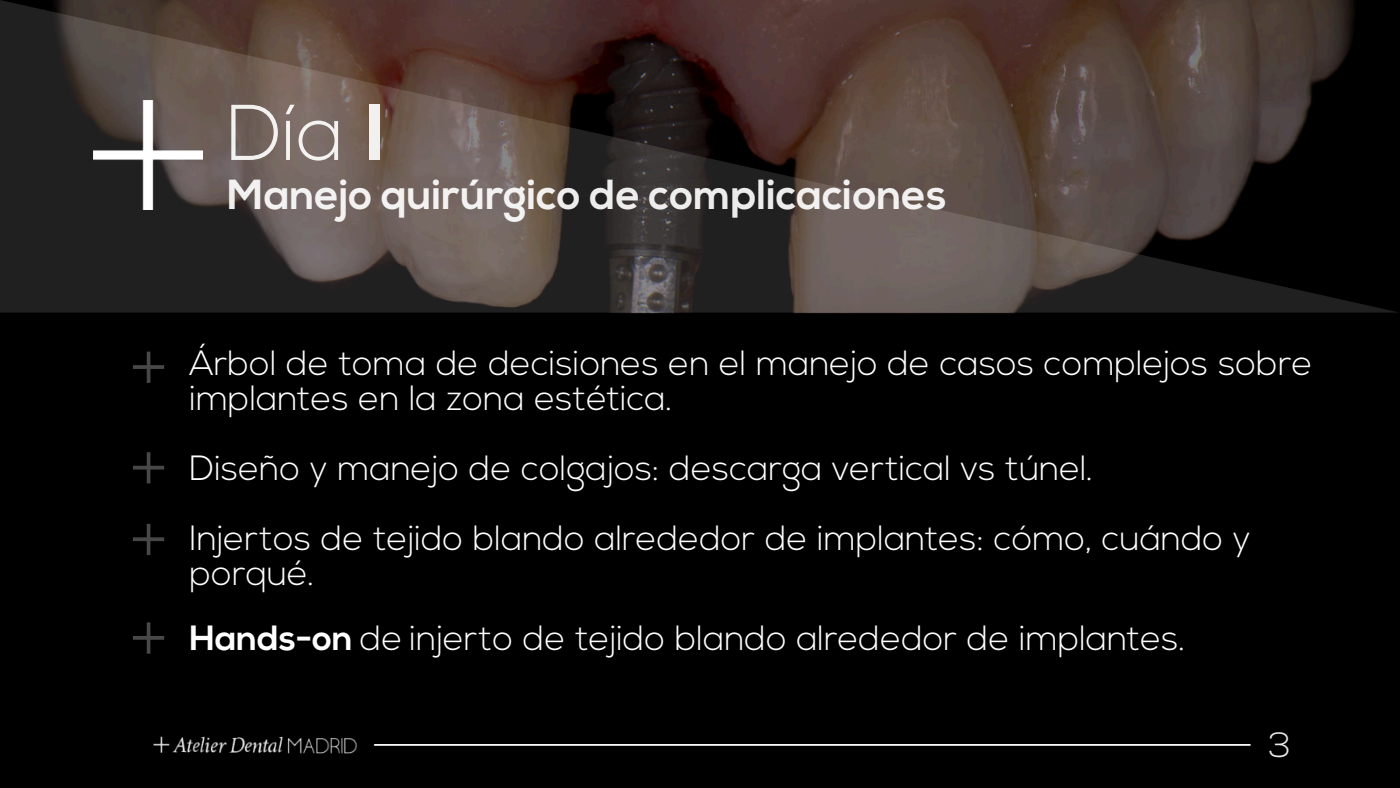
<style>
.page{position:relative;width:1400px;height:788px;background:#000}
.page>*{position:absolute;margin:0;border:0;box-sizing:border-box;transform-origin:0 0}
.t1{font:300 78.75px "Nexa";color:rgb(255 255 255/.92)}
.t2{font:300 78.75px "Nexa";color:rgb(79 79 79/.92)}
.t3{font:700 42px "Nexa";color:rgb(255 255 255/.92)}
.t4{font:300 35px "Nexa";color:#fff}
.t5{font:300 35px "Nexa";color:rgb(255 255 255/.92)}
.s1{font-weight:700}
</style>
<div class="page">
<svg style="left:0;top:0;width:1396px;height:312px;background:#453935"></svg>
<img style="left:93px;top:101px;width:110px;height:108px">
<hr style="left:375px;top:744px;width:875px;height:1px;background:#fff">
<img style="left:153px;top:736px;width:204px;height:18px">
<p class="t1" style="left:227px;top:86px;width:161px">Día <span class="s1">I</span></p>
<p class="t3" style="left:227px;top:170px;width:721px">Manejo quirúrgico de complicaciones</p>
<p class="t2" style="left:129px;top:320px;width:41px">+</p>
<p class="t2" style="left:129px;top:420px;width:41px">+</p>
<p class="t2" style="left:129px;top:492px;width:41px">+</p>
<p class="t2" style="left:129px;top:591px;width:41px">+</p>
<p class="t4" style="left:190px;top:342px;width:1124px">Árbol de toma de decisiones en el manejo de casos complejos sobre</p>
<p class="t4" style="left:190px;top:377px;width:484px">implantes en la zona estética.</p>
<p class="t4" style="left:190px;top:447px;width:905px">Diseño y manejo de colgajos: descarga vertical vs túnel.</p>
<p class="t4" style="left:190px;top:517px;width:1063px">Injertos de tejido blando alrededor de implantes: cómo, cuándo y</p>
<p class="t4" style="left:190px;top:552px;width:126px">porqué.</p>
<p class="t4" style="left:190px;top:617px;width:997px"><span class="s1">Hands-on</span> de injerto de tejido blando alrededor de implantes.</p>
<p class="t5" style="left:1269px;top:724px;width:24px">3</p>
</div>
